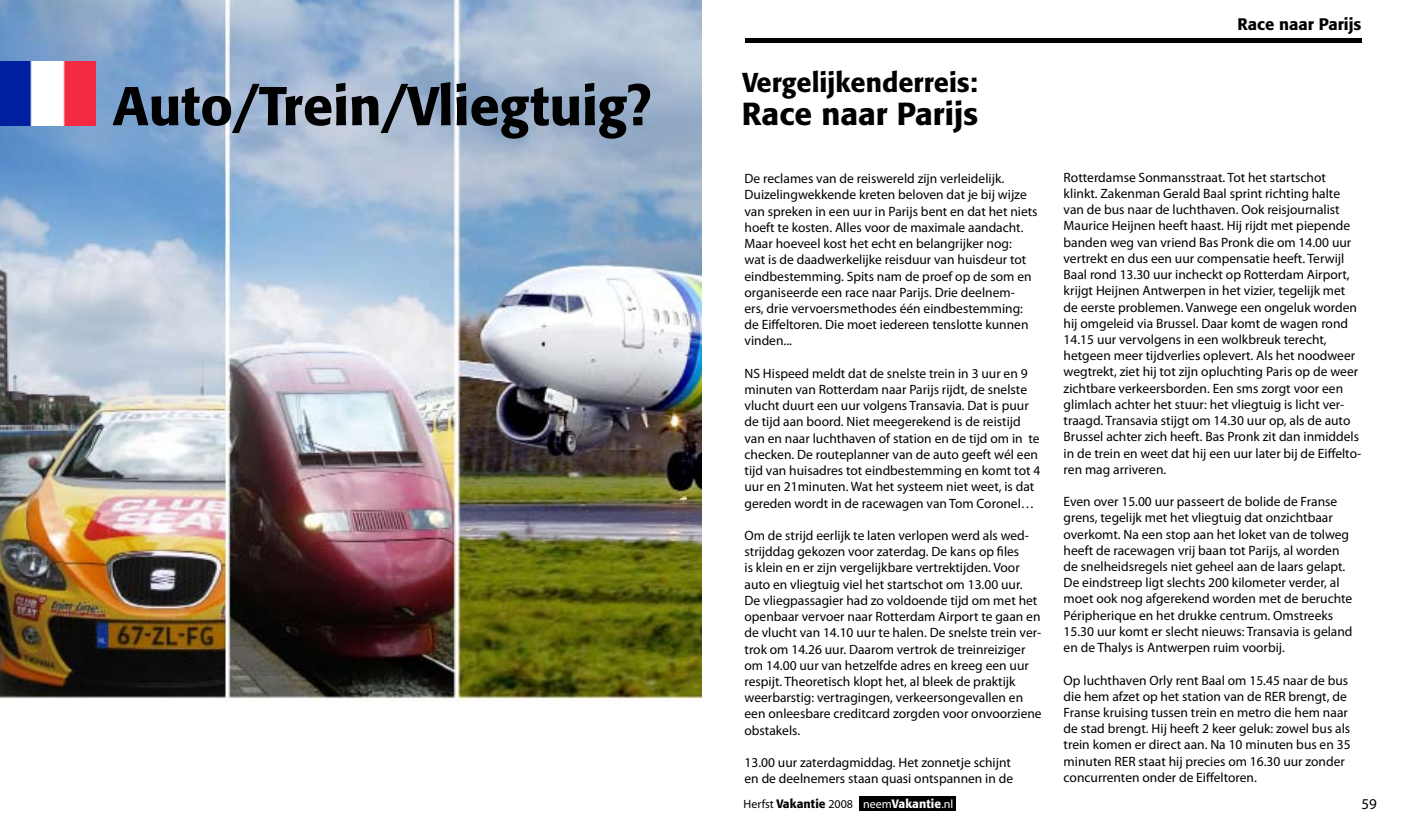
<style>
.page{position:relative;width:1404px;height:830px;background:#fff}
.page>*{position:absolute;margin:0;border:0;box-sizing:border-box;transform-origin:0 0}
.t1{font:500 54px "Formata";color:#000}
.t2{font:500 31.5px "Formata";color:#000}
.t3{font:500 27px "Formata";color:#000}
.t4{font:500 16.5px "Formata";color:#000}
.t5{font:15px "Myriad Pro";color:#000}
.t6{font:13.5px/16.2px "Myriad Pro";color:#000}
.t7{font:12px "Myriad Pro";color:#000}
.s1{font-family:"Formata";font-weight:500}
.s2{color:#fff}
.s3{font-family:"Formata";font-weight:500;color:#fff}
</style>
<div class="page">
<div style="left:859px;top:795px;width:97px;height:15px;background:#000"></div>
<div style="left:744px;top:38px;width:617px;height:5px;background:#000"></div>
<img style="left:0;top:0;width:702px;height:701px">
<img style="left:0;top:62px;width:95px;height:64px">
<h1 class="t1" style="left:112px;top:73px;width:540px">Auto/Trein/Vliegtuig?</h1>
<h3 class="t3" style="left:742px;top:66px;width:237px">Vergelijkenderreis:</h3>
<h2 class="t2" style="left:741px;top:94px;width:238px">Race naar Parijs</h2>
<p class="t6" style="left:744px;top:170px;width:294px">De reclames van de reiswereld zijn verleidelijk.<br>Duizelingwekkende kreten beloven dat je bij wijze van spreken in een uur in Parijs bent en dat het niets hoeft te kosten. Alles voor de maximale aandacht.<br>Maar hoeveel kost het echt en belangrijker nog:<br>wat is de daadwerkelijke reisduur van huisdeur tot eindbestemming. Spits nam de proef op de som en organiseerde een race naar Parijs. Drie deelnem-<br>ers, drie vervoersmethodes één eindbestemming: de Eiffeltoren. Die moet iedereen tenslotte kunnen vinden...</p>
<p class="t6" style="left:744px;top:365px;width:297px">NS Hispeed meldt dat de snelste trein in 3 uur en 9 minuten van Rotterdam naar Parijs rijdt, de snelste vlucht duurt een uur volgens Transavia. Dat is puur de tijd aan boord. Niet meegerekend is de reistijd van en naar luchthaven of station en de tijd om in te checken. De routeplanner van de auto geeft wél een tijd van huisadres tot eindbestemming en komt tot 4 uur en 21minuten. Wat het systeem niet weet, is dat gereden wordt in de racewagen van Tom Coronel…</p>
<p class="t6" style="left:744px;top:527px;width:299px">Om de strijd eerlijk te laten verlopen werd als wed&shy;strijddag gekozen voor zaterdag. De kans op files<br>is klein en er zijn vergelijkbare vertrektijden. Voor auto en vliegtuig viel het startschot om 13.00 uur.<br>De vliegpassagier had zo voldoende tijd om met het openbaar vervoer naar Rotterdam Airport te gaan en de vlucht van 14.10 uur te halen. De snelste trein ver&shy;trok om 14.26 uur. Daarom vertrok de treinreiziger om 14.00 uur van hetzelfde adres en kreeg een uur respijt. Theoretisch klopt het, al bleek de praktijk weerbarstig: vertragingen, verkeersongevallen en een onleesbare creditcard zorgden voor onvoorziene obstakels.</p>
<p class="t6" style="left:744px;top:753px;width:270px">13.00 uur zaterdagmiddag. Het zonnetje schijnt en de deelnemers staan quasi ontspannen in de</p>
<p class="t4" style="left:1237px;top:14px;width:125px">Race naar Parijs</p>
<p class="t6" style="left:1063px;top:169px;width:299px">Rotterdamse Sonmansstraat. Tot het startschot klinkt. Zakenman Gerald Baal sprint richting halte van de bus naar de luchthaven. Ook reisjournalist Maurice Heijnen heeft haast. Hij rijdt met piepende banden weg van vriend Bas Pronk die om 14.00 uur vertrekt en dus een uur compensatie heeft. Terwijl Baal rond 13.30 uur incheckt op Rotterdam Airport, krijgt Heijnen Antwerpen in het vizier, tegelijk met de eerste problemen. Vanwege een ongeluk worden hij omgeleid via Brussel. Daar komt de wagen rond 14.15 uur vervolgens in een wolkbreuk terecht, hetgeen meer tijdverlies oplevert. Als het noodweer wegtrekt, ziet hij tot zijn opluchting Paris op de weer zichtbare verkeersborden. Een sms zorgt voor een glimlach achter het stuur: het vliegtuig is licht ver&shy;traagd. Transavia stijgt om 14.30 uur op, als de auto Brussel achter zich heeft. Bas Pronk zit dan inmiddels in de trein en weet dat hij een uur later bij de Eiffelto&shy;ren mag arriveren.</p>
<p class="t6" style="left:1063px;top:493px;width:290px">Even over 15.00 uur passeert de bolide de Franse grens, tegelijk met het vliegtuig dat onzichtbaar overkomt. Na een stop aan het loket van de tolweg heeft de racewagen vrij baan tot Parijs, al worden de snelheidsregels niet geheel aan de laars gelapt.<br>De eindstreep ligt slechts 200 kilometer verder, al moet ook nog afgerekend worden met de beruchte Péripherique en het drukke centrum. Omstreeks 15.30 uur komt er slecht nieuws: Transavia is geland en de Thalys is Antwerpen ruim voorbij.</p>
<p class="t6" style="left:1063px;top:671px;width:288px">Op luchthaven Orly rent Baal om 15.45 naar de bus die hem afzet op het station van de RER brengt, de Franse kruising tussen trein en metro die hem naar de stad brengt. Hij heeft 2 keer geluk: zowel bus als trein komen er direct aan. Na 10 minuten bus en 35 minuten RER staat hij precies om 16.30 uur zonder concurrenten onder de Eiffeltoren.</p>
<p class="t7" style="left:743px;top:795px;width:211px">Herfst <span class="s1">Vakantie</span> 2008 <span class="s2">neem</span><span class="s3">Vakantie</span><span class="s2">.nl</span></p>
<p class="t5" style="left:1361px;top:794px;width:17px">59</p>
</div>
